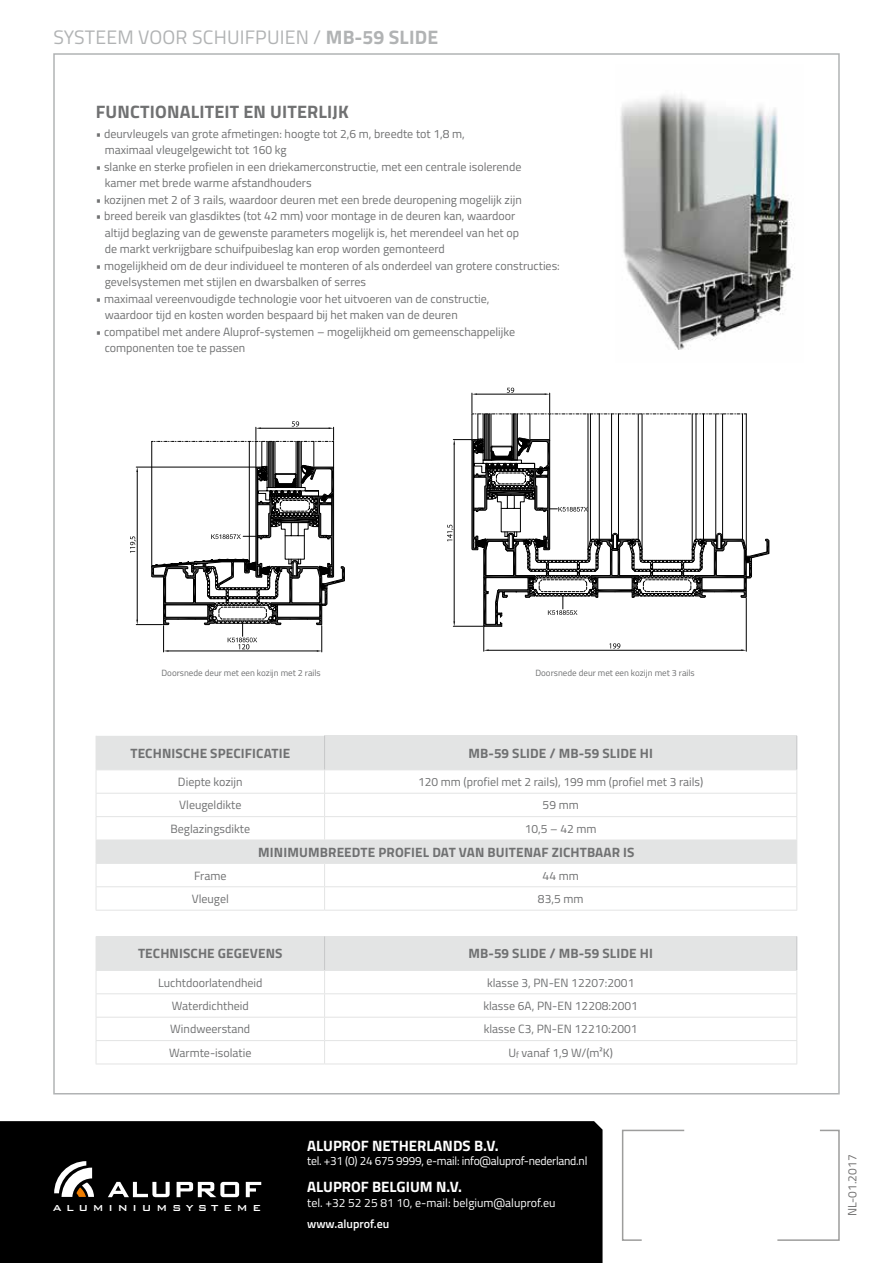
<style>
.page{position:relative;width:893px;height:1263px;background:#fff}
.page>*{position:absolute;margin:0;border:0;box-sizing:border-box;transform-origin:0 0}
.t1{font:19.5px "Titillium";letter-spacing:.01em;color:#b1b3b4}
.t2{font:700 18px "Titillium";letter-spacing:.01em;color:#707172}
.t3{font:700 15px "Titillium";color:#fff}
.t4{font:700 13.5px "Titillium";letter-spacing:.01em;color:#707172}
.t5{font:12px/16.5px "Titillium";color:#707172}
.t6{font:12px "Titillium";letter-spacing:-.02em;color:#fff}
.t7{font:12px "Titillium";color:#fff}
.t8{font:600 12px "Titillium";color:#fff}
.t9{font:12px "Titillium";color:#706f6f}
.t10{font:11.55px "Bank Gothic Md BT";letter-spacing:.41em;color:#fff}
.t11{font:9px "Titillium";color:#707172}
.s1{font-weight:700}
</style>
<div class="page">
<div style="left:0;top:1121px;width:603px;height:142px;background:#000"></div>
<div style="left:97px;top:736px;width:227px;height:33px;background:#e3e4e4"></div>
<div style="left:325px;top:736px;width:472px;height:34px;background:#e3e4e4"></div>
<svg style="left:97px;top:770px;width:699px;height:140px"></svg>
<hr style="left:96px;top:793px;width:229px;height:1px;background:#e3e4e4">
<hr style="left:325px;top:793px;width:472px;height:1px;background:#e3e4e4">
<hr style="left:96px;top:816px;width:229px;height:1px;background:#e3e4e4">
<hr style="left:325px;top:816px;width:472px;height:1px;background:#e3e4e4">
<svg style="left:324px;top:770px;width:1px;height:70px"></svg>
<svg style="left:96px;top:770px;width:1px;height:140px"></svg>
<svg style="left:324px;top:864px;width:1px;height:46px"></svg>
<svg style="left:796px;top:770px;width:1px;height:140px"></svg>
<hr style="left:96px;top:736px;width:1px;height:33px;background:#e3e4e4">
<hr style="left:96px;top:769px;width:229px;height:1px;background:#e3e4e4">
<hr style="left:96px;top:840px;width:229px;height:1px;background:#e3e4e4">
<hr style="left:325px;top:840px;width:472px;height:1px;background:#e3e4e4">
<hr style="left:96px;top:863px;width:229px;height:1px;background:#e3e4e4">
<hr style="left:325px;top:863px;width:472px;height:1px;background:#e3e4e4">
<hr style="left:96px;top:886px;width:229px;height:1px;background:#e3e4e4">
<hr style="left:325px;top:886px;width:472px;height:1px;background:#e3e4e4">
<hr style="left:96px;top:910px;width:229px;height:1px;background:#e3e4e4">
<hr style="left:325px;top:910px;width:472px;height:1px;background:#e3e4e4">
<hr style="left:324px;top:736px;width:1px;height:33px;background:#c6c7c8">
<hr style="left:796px;top:736px;width:1px;height:33px;background:#c6c7c8">
<img style="left:620px;top:95px;width:175px;height:255px">
<svg style="left:777px;top:1129px;width:63px;height:112px"></svg>
<svg style="left:622px;top:1129px;width:63px;height:112px"></svg>
<svg style="left:54px;top:1161px;width:40px;height:36px"></svg>
<svg style="left:108px;top:1182px;width:62px;height:15px"></svg>
<svg style="left:177px;top:1182px;width:62px;height:15px"></svg>
<svg style="left:246px;top:1182px;width:15px;height:15px"></svg>
<div style="left:0;top:1220px;width:23px;height:43px;background:#000"></div>
<svg style="left:447px;top:388px;width:322px;height:263px"></svg>
<svg style="left:130px;top:421px;width:214px;height:231px"></svg>
<div style="left:96px;top:936px;width:229px;height:34px;background:#e3e4e4"></div>
<div style="left:325px;top:936px;width:472px;height:34px;background:#e3e4e4"></div>
<hr style="left:96px;top:993px;width:229px;height:1px;background:#e3e4e4">
<hr style="left:325px;top:993px;width:472px;height:1px;background:#e3e4e4">
<hr style="left:96px;top:1017px;width:229px;height:1px;background:#e3e4e4">
<hr style="left:325px;top:1017px;width:472px;height:1px;background:#e3e4e4">
<svg style="left:96px;top:971px;width:1px;height:92px"></svg>
<svg style="left:324px;top:971px;width:1px;height:92px"></svg>
<svg style="left:796px;top:971px;width:1px;height:92px"></svg>
<hr style="left:96px;top:970px;width:229px;height:1px;background:#e3e4e4">
<hr style="left:325px;top:970px;width:472px;height:1px;background:#e3e4e4">
<hr style="left:96px;top:1040px;width:229px;height:1px;background:#e3e4e4">
<hr style="left:325px;top:1040px;width:472px;height:1px;background:#e3e4e4">
<hr style="left:96px;top:1063px;width:229px;height:1px;background:#e3e4e4">
<hr style="left:325px;top:1063px;width:472px;height:1px;background:#e3e4e4">
<hr style="left:324px;top:936px;width:1px;height:34px;background:#c6c7c8">
<hr style="left:796px;top:936px;width:1px;height:34px;background:#c6c7c8">
<h1 class="t1" style="left:53px;top:23px;width:386px">SYSTEEM VOOR SCHUIFPUIEN / <span class="s1">MB-59 SLIDE</span></h1>
<h2 class="t2" style="left:96px;top:97px;width:255px">FUNCTIONALITEIT EN UITERLIJK</h2>
<p class="t5" style="left:105px;top:125px;width:362px;text-indent:-9px">• deurvleugels van grote afmetingen: hoogte tot 2,6 m, breedte tot 1,8 m, maximaal vleugelgewicht tot 160 kg</p>
<p class="t5" style="left:105px;top:158px;width:418px;text-indent:-9px">• slanke en sterke profielen in een driekamerconstructie, met een centrale isolerende kamer met brede warme afstandhouders</p>
<p class="t5" style="left:96px;top:191px;width:428px">• kozijnen met 2 of 3 rails, waardoor deuren met een brede deuropening mogelijk zijn</p>
<p class="t5" style="left:105px;top:207px;width:416px;text-indent:-9px">• breed bereik van glasdiktes (tot 42 mm) voor montage in de deuren kan, waardoor altijd beglazing van de gewenste parameters mogelijk is, het merendeel van het op de markt verkrijgbare schuifpuibeslag kan erop worden gemonteerd</p>
<p class="t5" style="left:105px;top:257px;width:457px;text-indent:-9px">• mogelijkheid om de deur individueel te monteren of als onderdeel van grotere constructies: gevelsystemen met stijlen en dwarsbalken of serres</p>
<p class="t5" style="left:105px;top:290px;width:386px;text-indent:-9px">• maximaal vereenvoudigde technologie voor het uitvoeren van de constructie, waardoor tijd en kosten worden bespaard bij het maken van de deuren</p>
<p class="t5" style="left:105px;top:323px;width:412px;text-indent:-9px">• compatibel met andere Aluprof-systemen – mogelijkheid om gemeenschappelijke componenten toe te passen</p>
<p class="t11" style="left:161px;top:666px;width:161px">Doorsnede deur met een kozijn met 2 rails</p>
<p class="t11" style="left:535px;top:666px;width:161px">Doorsnede deur met een kozijn met 3 rails</p>
<p class="t4" style="left:130px;top:743px;width:161px">TECHNISCHE SPECIFICATIE</p>
<p class="t4" style="left:468px;top:743px;width:186px">MB-59 SLIDE / MB-59 SLIDE HI</p>
<p class="t5" style="left:178px;top:773px;width:66px">Diepte kozijn</p>
<p class="t5" style="left:418px;top:773px;width:287px">120 mm (profiel met 2 rails), 199 mm (profiel met 3 rails)</p>
<p class="t5" style="left:179px;top:796px;width:64px">Vleugeldikte</p>
<p class="t5" style="left:543px;top:796px;width:38px">59 mm</p>
<p class="t5" style="left:170px;top:820px;width:81px">Beglazingsdikte</p>
<p class="t5" style="left:525px;top:820px;width:73px">10,5 – 42 mm</p>
<p class="t4" style="left:258px;top:842px;width:378px">MINIMUMBREEDTE PROFIEL DAT VAN BUITENAF ZICHTBAAR IS</p>
<p class="t5" style="left:194px;top:866px;width:34px">Frame</p>
<p class="t5" style="left:543px;top:866px;width:38px">44 mm</p>
<p class="t5" style="left:192px;top:890px;width:39px">Vleugel</p>
<p class="t5" style="left:538px;top:890px;width:47px">83,5 mm</p>
<p class="t4" style="left:138px;top:943px;width:146px">TECHNISCHE GEGEVENS</p>
<p class="t4" style="left:468px;top:943px;width:186px">MB-59 SLIDE / MB-59 SLIDE HI</p>
<p class="t5" style="left:158px;top:973px;width:106px">Luchtdoorlatendheid</p>
<p class="t5" style="left:487px;top:973px;width:149px">klasse 3, PN-EN 12207:2001</p>
<p class="t5" style="left:172px;top:997px;width:79px">Waterdichtheid</p>
<p class="t5" style="left:483px;top:997px;width:156px">klasse 6A, PN-EN 12208:2001</p>
<p class="t5" style="left:170px;top:1020px;width:82px">Windweerstand</p>
<p class="t5" style="left:484px;top:1020px;width:155px">klasse C3, PN-EN 12210:2001</p>
<p class="t5" style="left:169px;top:1044px;width:84px">Warmte-isolatie</p>
<p class="t5" style="left:508px;top:1044px;width:106px">U<sub>f</sub> vanaf 1,9 W/(m²K)</p>
<p class="t10" style="left:53px;top:1201px;width:210px">ALUMINIUMSYSTEME</p>
<p class="t3" style="left:307px;top:1134px;width:193px">ALUPROF NETHERLANDS B.V.</p>
<p class="t6" style="left:307px;top:1152px;width:282px">tel. +31 (0) 24 675 9999, e-mail: info@aluprof-nederland.nl</p>
<p class="t3" style="left:307px;top:1176px;width:156px">ALUPROF BELGIUM N.V.</p>
<p class="t7" style="left:307px;top:1194px;width:250px">tel. +32 52 25 81 10, e-mail: belgium@aluprof.eu</p>
<p class="t8" style="left:307px;top:1214px;width:84px">www.aluprof.eu</p>
<p class="t9" style="left:843px;top:1216px;width:63px;rotate:-90deg">NL-01.2017</p>
</div>
